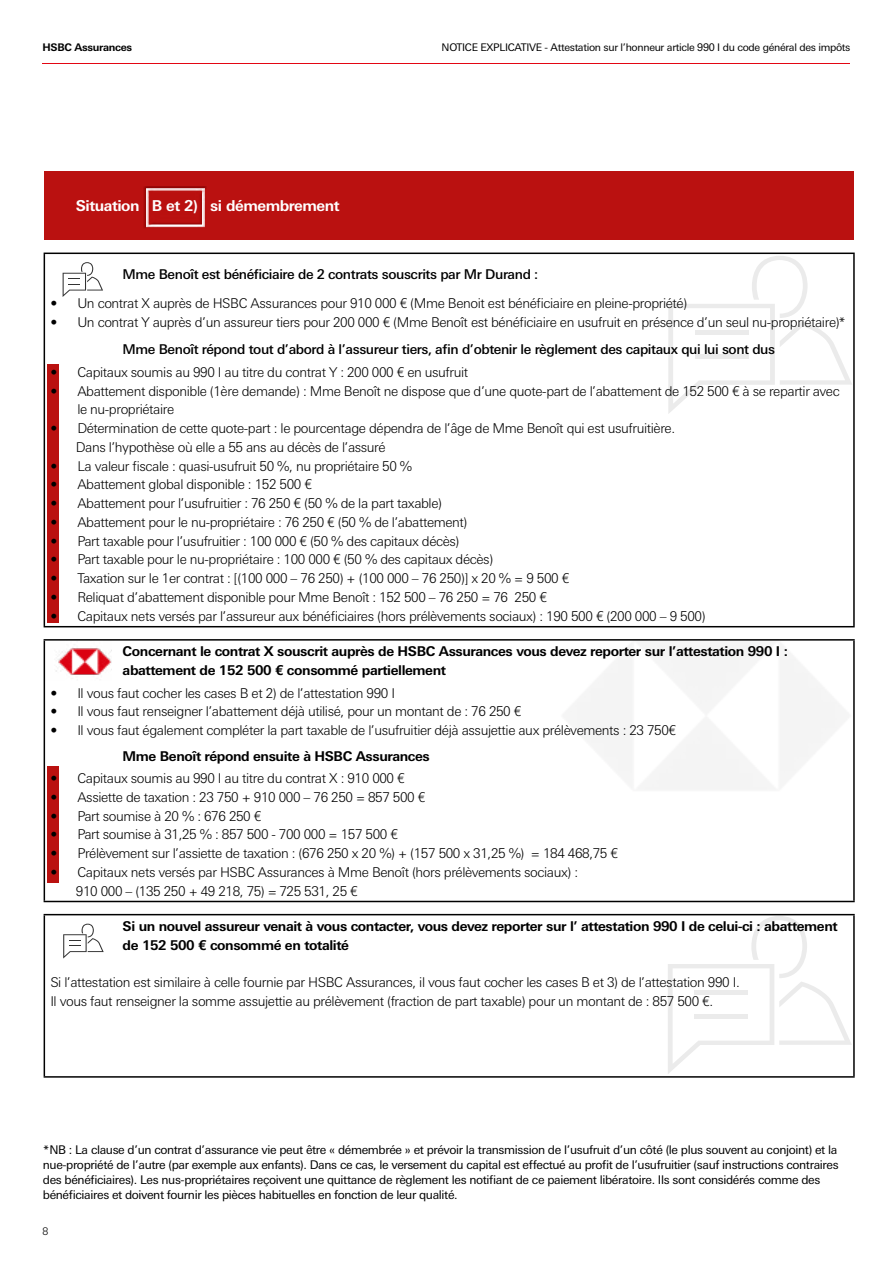
<style>
.page{position:relative;width:893px;height:1263px;background:#fff}
.page>*{position:absolute;margin:0;border:0;box-sizing:border-box;transform-origin:0 0}
.t1{font:700 15px "Univers Nextfor HSBC";letter-spacing:-.03em;color:#fff}
.t2{font:300 13.5px/18.8px "Univers Nextfor HSBC";letter-spacing:-.03em;color:#000}
.t3{font:700 13.5px/18.8px "Univers Nextfor HSBC";letter-spacing:-.03em;color:#000}
.t4{font:500 13.5px "Univers Nextfor HSBC";letter-spacing:-.03em;color:#000}
.t5{font:12px/15px "Univers Nextfor HSBC";letter-spacing:-.03em;color:#000}
.t6{font:10.5px "Univers Nextfor HSBC";letter-spacing:-.03em;color:#000}
.t7{font:700 10.5px "Univers Nextfor HSBC";letter-spacing:-.03em;color:#000}
.t8{font:300 10.5px "Univers Nextfor HSBC";color:#000}
</style>
<div class="page">
<div style="left:47px;top:364px;width:11px;height:259px;background:#ba1110"></div>
<div style="left:47px;top:766px;width:11px;height:117px;background:#ba1110"></div>
<div style="left:44px;top:171px;width:810px;height:69px;background:#ba1110"></div>
<hr style="left:44px;top:914px;width:811px;height:1px;background:#000">
<hr style="left:44px;top:915px;width:1px;height:161px;background:#000">
<hr style="left:853px;top:915px;width:2px;height:161px;background:#000">
<hr style="left:44px;top:1076px;width:811px;height:2px;background:#000">
<hr style="left:44px;top:253px;width:811px;height:1px;background:#000">
<hr style="left:44px;top:254px;width:1px;height:372px;background:#000">
<hr style="left:853px;top:254px;width:2px;height:372px;background:#000">
<hr style="left:44px;top:626px;width:811px;height:1px;background:#000">
<hr style="left:44px;top:639px;width:811px;height:2px;background:#000">
<hr style="left:44px;top:641px;width:1px;height:260px;background:#000">
<hr style="left:853px;top:641px;width:2px;height:260px;background:#000">
<hr style="left:44px;top:901px;width:811px;height:1px;background:#000">
<svg style="left:63px;top:924px;width:41px;height:34px"></svg>
<div style="left:143px;top:185px;width:65px;height:43px;background:#9b0707"></div>
<svg style="left:143px;top:187px;width:65px;height:41px;background:#c03534"></svg>
<svg style="left:668px;top:916px;width:184px;height:158px"></svg>
<img style="left:510px;top:590px;width:345px;height:236px">
<img style="left:44px;top:640px;width:68px;height:40px">
<svg style="left:668px;top:256px;width:184px;height:158px"></svg>
<svg style="left:63px;top:262px;width:40px;height:35px"></svg>
<hr style="left:43px;top:64px;width:807px;height:1px;background:#e30613">
<p class="t7" style="left:43px;top:40px;width:91px">HSBC Assurances</p>
<p class="t6" style="left:442px;top:40px;width:410px">NOTICE EXPLICATIVE - Attestation sur l’honneur article 990 I du code général des impôts</p>
<p class="t1" style="left:76px;top:195px;width:265px">Situation B et 2) si démembrement</p>
<p class="t4" style="left:123px;top:264px;width:417px">Mme Benoît est bénéficiaire de 2 contrats souscrits par Mr Durand :</p>
<p class="t2" style="left:50px;top:293px;width:638px">• Un contrat X auprès de HSBC Assurances pour 910 000 € (Mme Benoit est bénéficiaire en pleine-propriété)</p>
<p class="t2" style="left:50px;top:312px;width:796px">• Un contrat Y auprès d’un assureur tiers pour 200 000 € (Mme Benoît est bénéficiaire en usufruit en présence d’un seul nu-propriétaire)*</p>
<p class="t4" style="left:123px;top:340px;width:654px">Mme Benoît répond tout d’abord à l’assureur tiers, afin d’obtenir le règlement des capitaux qui lui sont dus</p>
<p class="t2" style="left:50px;top:362px;width:419px">• Capitaux soumis au 990 I au titre du contrat Y : 200 000 € en usufruit</p>
<p class="t2" style="left:77px;top:381px;width:764px;text-indent:-27px">• Abattement disponible (1ère demande) : Mme Benoît ne dispose que d’une quote-part de l’abattement de 152 500 € à se repartir avec le nu-propriétaire</p>
<p class="t2" style="left:76px;top:418px;width:601px;text-indent:-26px">• Détermination de cette quote-part : le pourcentage dépendra de l’âge de Mme Benoît qui est usufruitière.<br>Dans l’hypothèse où elle a 55 ans au décès de l’assuré</p>
<p class="t2" style="left:50px;top:456px;width:363px">• La valeur fiscale : quasi-usufruit 50 %, nu propriétaire 50 %</p>
<p class="t2" style="left:50px;top:474px;width:263px">• Abattement global disponible : 152 500 €</p>
<p class="t2" style="left:50px;top:493px;width:393px">• Abattement pour l’usufruitier : 76 250 € (50 % de la part taxable)</p>
<p class="t2" style="left:50px;top:512px;width:419px">• Abattement pour le nu-propriétaire : 76 250 € (50 % de l’abattement)</p>
<p class="t2" style="left:50px;top:531px;width:411px">• Part taxable pour l’usufruitier : 100 000 € (50 % des capitaux décès)</p>
<p class="t2" style="left:50px;top:549px;width:444px">• Part taxable pour le nu-propriétaire : 100 000 € (50 % des capitaux décès)</p>
<p class="t2" style="left:50px;top:568px;width:520px">• Taxation sur le 1er contrat : [(100 000 – 76 250) + (100 000 – 76 250)] x 20 % = 9 500 €</p>
<p class="t2" style="left:50px;top:587px;width:498px">• Reliquat d’abattement disponible pour Mme Benoît : 152 500 – 76 250 = 76 250 €</p>
<p class="t2" style="left:50px;top:606px;width:657px">• Capitaux nets versés par l’assureur aux bénéficiaires (hors prélèvements sociaux) : 190 500 € (200 000 – 9 500)</p>
<p class="t3" style="left:123px;top:641px;width:667px">Concernant le contrat X souscrit auprès de HSBC Assurances vous devez reporter sur l’attestation 990 I : abattement de 152 500 € consommé partiellement</p>
<p class="t2" style="left:50px;top:682px;width:346px">• Il vous faut cocher les cases B et 2) de l’attestation 990 I</p>
<p class="t2" style="left:50px;top:701px;width:473px">• Il vous faut renseigner l’abattement déjà utilisé, pour un montant de : 76 250 €</p>
<p class="t2" style="left:50px;top:720px;width:627px">• Il vous faut également compléter la part taxable de l’usufruitier déjà assujettie aux prélèvements : 23 750€</p>
<p class="t3" style="left:123px;top:745px;width:309px">Mme Benoît répond ensuite à HSBC Assurances</p>
<p class="t2" style="left:50px;top:768px;width:356px">• Capitaux soumis au 990 I au titre du contrat X : 910 000 €</p>
<p class="t2" style="left:50px;top:787px;width:377px">• Assiette de taxation : 23 750 + 910 000 – 76 250 = 857 500 €</p>
<p class="t2" style="left:50px;top:805px;width:213px">• Part soumise à 20 % : 676 250 €</p>
<p class="t2" style="left:50px;top:824px;width:349px">• Part soumise à 31,25 % : 857 500 - 700 000 = 157 500 €</p>
<p class="t2" style="left:50px;top:843px;width:569px">• Prélèvement sur l’assiette de taxation : (676 250 x 20 %) + (157 500 x 31,25 %) = 184 468,75 €</p>
<p class="t2" style="left:76px;top:862px;width:504px;text-indent:-26px">• Capitaux nets versés par HSBC Assurances à Mme Benoît (hors prélèvements sociaux) :<br>910 000 – (135 250 + 49 218, 75) = 725 531, 25 €</p>
<p class="t3" style="left:123px;top:916px;width:717px">Si un nouvel assureur venait à vous contacter, vous devez reporter sur l’ attestation 990 I de celui-ci : abattement de 152 500 € consommé en totalité</p>
<p class="t2" style="left:50px;top:972px;width:691px">Si l’attestation est similaire à celle fournie par HSBC Assurances, il vous faut cocher les cases B et 3) de l’attestation 990 I.<br>Il vous faut renseigner la somme assujettie au prélèvement (fraction de part taxable) pour un montant de : 857 500 €.</p>
<p class="t5" style="left:43px;top:1141px;width:797px">*NB : La clause d’un contrat d’assurance vie peut être « démembrée » et prévoir la transmission de l’usufruit d’un côté (le plus souvent au conjoint) et la nue-propriété de l’autre (par exemple aux enfants). Dans ce cas, le versement du capital est effectué au profit de l’usufruitier (sauf instructions contraires des bénéficiaires). Les nus-propriétaires reçoivent une quittance de règlement les notifiant de ce paiement libératoire. Ils sont considérés comme des bénéficiaires et doivent fournir les pièces habituelles en fonction de leur qualité.</p>
<p class="t8" style="left:43px;top:1224px;width:7px">8</p>
</div>
